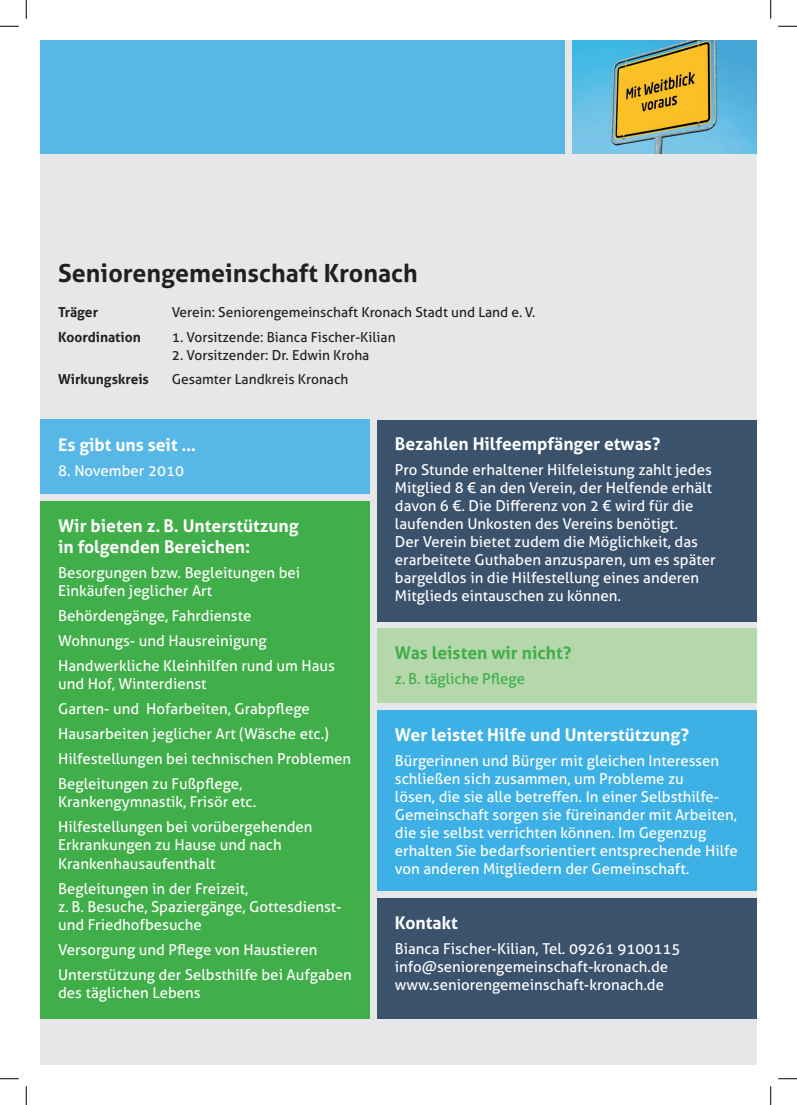
<style>
.page{position:relative;width:797px;height:1105px;background:#fff}
.page>*{position:absolute;margin:0;border:0;box-sizing:border-box;transform-origin:0 0}
.t1{font:700 25px "Aller";color:#231f20}
.t2{font:700 17.5px/21px "Aller";color:#fff}
.t3{font:700 17.5px "Aller";color:#40ae49}
.t4{font:15px/18px "Aller";color:#fff}
.t5{font:15px "Aller";color:#40ae49}
.t6{font:13.75px "Aller";color:#231f20}
.t7{font:700 13.75px "Aller";color:#231f20}
</style>
<div class="page">
<div style="left:40px;top:40px;width:716px;height:1024px;background:#e6e7e9"></div>
<div style="left:40px;top:40px;width:525px;height:114px;background:#57b7e7"></div>
<img style="left:572px;top:40px;width:184px;height:114px">
<div style="left:40px;top:420px;width:330px;height:74px;background:#57b7e7"></div>
<div style="left:377px;top:420px;width:379px;height:202px;background:#3b526d"></div>
<div style="left:377px;top:898px;width:379px;height:120px;background:#3b526d"></div>
<div style="left:40px;top:501px;width:330px;height:517px;background:#40ae49"></div>
<div style="left:377px;top:629px;width:379px;height:74px;background:#b5d7ac"></div>
<div style="left:377px;top:710px;width:379px;height:181px;background:#3db1e5"></div>
<svg style="left:0;top:25px;width:19px;height:2px"></svg>
<svg style="left:778px;top:25px;width:19px;height:2px"></svg>
<svg style="left:0;top:1078px;width:19px;height:1px"></svg>
<svg style="left:778px;top:1078px;width:19px;height:1px"></svg>
<svg style="left:25px;top:0;width:2px;height:19px"></svg>
<svg style="left:25px;top:1086px;width:2px;height:19px"></svg>
<svg style="left:770px;top:0;width:1px;height:19px"></svg>
<svg style="left:770px;top:1086px;width:1px;height:19px"></svg>
<h1 class="t1" style="left:58px;top:258px;width:361px">Seniorengemeinschaft Kronach</h1>
<p class="t7" style="left:58px;top:304px;width:42px">Träger</p>
<p class="t6" style="left:172px;top:304px;width:365px">Verein: Seniorengemeinschaft Kronach Stadt und Land e. V.</p>
<p class="t7" style="left:58px;top:329px;width:84px">Koordination</p>
<p class="t6" style="left:172px;top:329px;width:225px">1. Vorsitzende: Bianca Fischer-Kilian</p>
<p class="t6" style="left:172px;top:346px;width:199px">2. Vorsitzender: Dr. Edwin Kroha</p>
<p class="t7" style="left:58px;top:371px;width:92px">Wirkungskreis</p>
<p class="t6" style="left:172px;top:371px;width:178px">Gesamter Landkreis Kronach</p>
<p class="t2" style="left:58px;top:434px;width:139px">Es gibt uns seit …</p>
<p class="t4" style="left:58px;top:461px;width:127px">8. November 2010</p>
<p class="t2" style="left:58px;top:515px;width:242px">Wir bieten z. B. Unterstützung in folgenden Bereichen:</p>
<p class="t4" style="left:58px;top:563px;width:243px">Besorgungen bzw. Begleitungen bei<br>Einkäufen jeglicher Art</p>
<p class="t4" style="left:58px;top:603px;width:278px;line-height:25.1px">Behördengänge, Fahrdienste<br>Wohnungs- und Hausreinigung<br>Handwerkliche Kleinhilfen rund um Haus</p>
<p class="t4" style="left:58px;top:671px;width:294px;line-height:25.1px">und Hof, Winterdienst<br>Garten- und Hofarbeiten, Grabpflege Hausarbeiten jeglicher Art (Wäsche etc.)<br>Hilfestellungen bei technischen Problemen Begleitungen zu Fußpflege,</p>
<p class="t4" style="left:58px;top:789px;width:256px;line-height:25.1px">Krankengymnastik, Frisör etc.<br>Hilfestellungen bei vorübergehenden</p>
<p class="t4" style="left:58px;top:836px;width:225px">Erkrankungen zu Hause und nach<br>Krankenhausaufenthalt</p>
<p class="t4" style="left:58px;top:879px;width:285px">Begleitungen in der Freizeit,<br>z. B. Besuche, Spaziergänge, Gottesdienst&shy;und Friedhofbesuche</p>
<p class="t4" style="left:58px;top:937px;width:295px;line-height:25.1px">Versorgung und Pflege von Haustieren<br>Unterstützung der Selbsthilfe bei Aufgaben</p>
<p class="t4" style="left:58px;top:983px;width:144px">des täglichen Lebens</p>
<p class="t2" style="left:395px;top:433px;width:267px">Bezahlen Hilfeempfänger etwas?</p>
<p class="t4" style="left:395px;top:461px;width:322px">Pro Stunde erhaltener Hilfeleistung zahlt jedes Mitglied 8 € an den Verein, der Helfende erhält davon 6 €. Die Differenz von 2 € wird für die laufenden Unkosten des Vereins benötigt.<br>Der Verein bietet zudem die Möglichkeit, das erarbeitete Guthaben anzusparen, um es später bargeldlos in die Hilfestellung eines anderen Mitglieds eintauschen zu können.</p>
<p class="t3" style="left:395px;top:642px;width:178px">Was leisten wir nicht?</p>
<p class="t5" style="left:395px;top:670px;width:132px">z. B. tägliche Pflege</p>
<p class="t2" style="left:395px;top:724px;width:295px">Wer leistet Hilfe und Unterstützung?</p>
<p class="t4" style="left:395px;top:751px;width:344px">Bürgerinnen und Bürger mit gleichen Interessen schließen sich zusammen, um Probleme zu<br>lösen, die sie alle betreffen. In einer Selbsthilfe-Gemeinschaft sorgen sie füreinander mit Arbeiten, die sie selbst verrichten können. Im Gegenzug erhalten Sie bedarfsorientiert entsprechende Hilfe von anderen Mitgliedern der Gemeinschaft.</p>
<p class="t2" style="left:395px;top:912px;width:64px">Kontakt</p>
<p class="t4" style="left:395px;top:939px;width:287px">Bianca Fischer-Kilian, Tel. 09261 9100115 info@seniorengemeinschaft-kronach.de www.seniorengemeinschaft-kronach.de</p>
</div>
